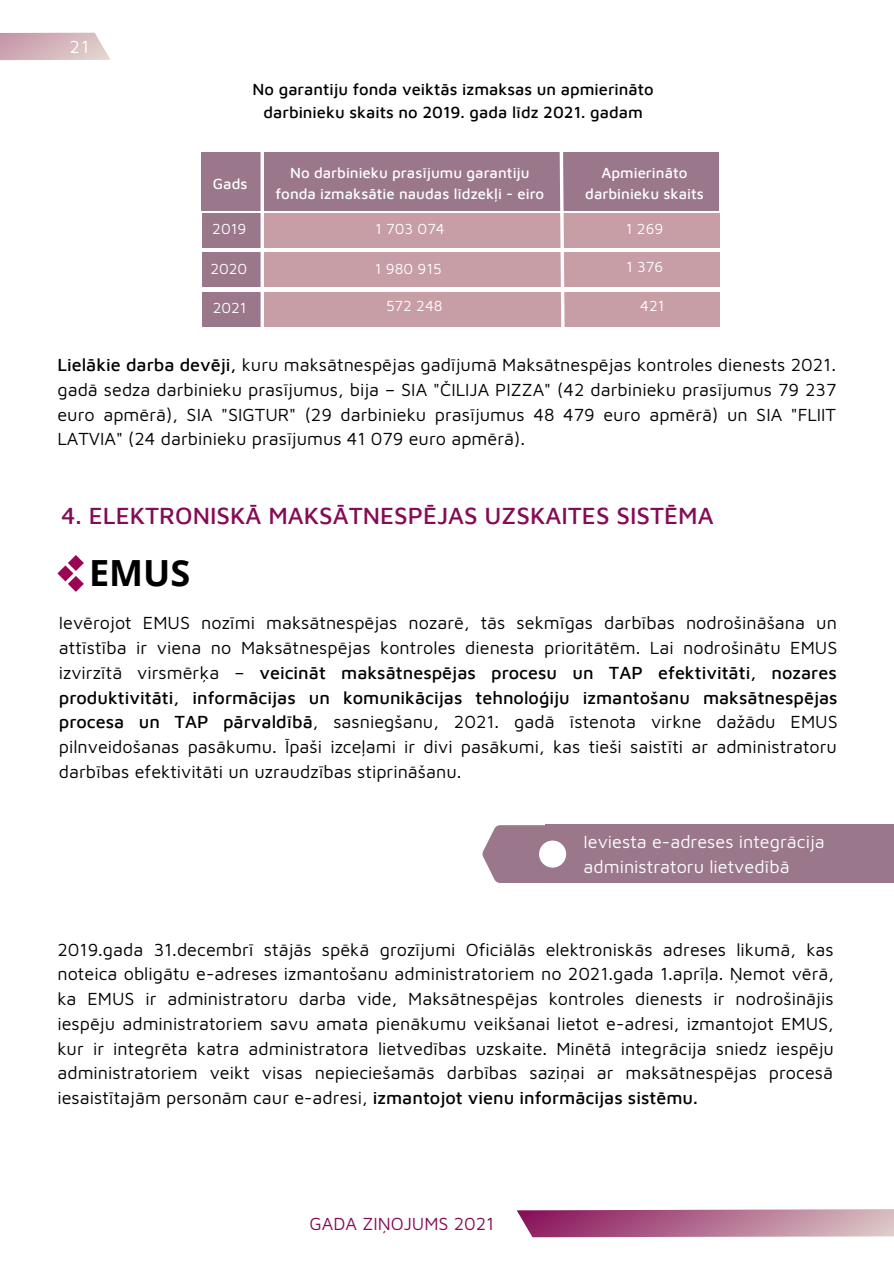
<style>
.page{position:relative;width:894px;height:1264px;background:#fff}
.page>*{position:absolute;margin:0;border:0;box-sizing:border-box;transform-origin:0 0}
.t1{font:700 36px "Open Sans";color:#000}
.t2{font:500 24px "Maven Pro";color:#850b56}
.t3{font:18px/24.8px "Maven Pro";color:#000;text-align:justify}
.t4{font:18px/24.8px "Maven Pro";color:#fff}
.t5{font:18px "Maven Pro";color:#850b56}
.t6{font:500 16.5px/22.5px "Maven Pro";color:#000;text-align:center}
.t7{font:500 15px/20.2px "Maven Pro";color:#fff;text-align:center}
.t8{font:15px "Maven Pro";color:#fff}
.s1{font-weight:500}
</style>
<div class="page">
<svg style="left:0;top:32px;width:110px;height:29px;background:#d8bdc2"></svg>
<svg style="left:517px;top:1209px;width:376px;height:29px;background:#b97a9a"></svg>
<div style="left:202px;top:152px;width:517px;height:58px;background:#9a778a"></div>
<div style="left:262px;top:213px;width:457px;height:35px;background:#c79da6"></div>
<div style="left:262px;top:252px;width:457px;height:35px;background:#c79da6"></div>
<div style="left:264px;top:291px;width:455px;height:35px;background:#c79da6"></div>
<div style="left:202px;top:213px;width:61px;height:35px;background:#9a778a"></div>
<div style="left:202px;top:292px;width:61px;height:35px;background:#9a778a"></div>
<div style="left:202px;top:252px;width:61px;height:35px;background:#9a778a"></div>
<svg style="left:260px;top:152px;width:4px;height:175px"></svg>
<svg style="left:557px;top:152px;width:9px;height:175px"></svg>
<svg style="left:57px;top:555px;width:27px;height:37px"></svg>
<div style="left:545px;top:824px;width:348px;height:59px;background:#9a778a"></div>
<svg style="left:482px;top:825px;width:71px;height:58px"></svg>
<div style="left:539px;top:840px;width:27px;height:27px;background:#fff;border-radius:50%"></div>
<p class="t4" style="left:69px;top:34px;width:21px">21</p>
<p class="t6" style="left:252px;top:78px;width:402px">No garantiju fonda veiktās izmaksas un apmierināto darbinieku skaits no 2019. gada līdz 2021. gadam</p>
<p class="t7" style="left:213px;top:173px;width:36px">Gads</p>
<p class="t8" style="left:212px;top:219px;width:35px">2019</p>
<p class="t8" style="left:210px;top:259px;width:38px">2020</p>
<p class="t8" style="left:213px;top:298px;width:35px">2021</p>
<p class="t7" style="left:275px;top:163px;width:270px">No darbinieku prasījumu garantiju fonda izmaksātie naudas līdzekļi - eiro</p>
<p class="t7" style="left:585px;top:163px;width:120px">Apmierināto darbinieku skaits</p>
<p class="t8" style="left:375px;top:219px;width:71px">1 703 074</p>
<p class="t8" style="left:374px;top:259px;width:68px">1 980 915</p>
<p class="t8" style="left:386px;top:296px;width:58px">572 248</p>
<p class="t8" style="left:625px;top:219px;width:39px">1 269</p>
<p class="t8" style="left:626px;top:257px;width:39px">1 376</p>
<p class="t8" style="left:640px;top:296px;width:26px">421</p>
<p class="t3" style="left:57px;top:352px;width:780px"><span class="s1">Lielākie darba devēji,</span> kuru maksātnespējas gadījumā Maksātnespējas kontroles dienests 2021. gadā sedza darbinieku prasījumus, bija – SIA "ČILIJA PIZZA" (42 darbinieku prasījumus 79 237 euro apmērā), SIA "SIGTUR" (29 darbinieku prasījumus 48 479 euro apmērā) un SIA "FLIIT LATVIA" (24 darbinieku prasījumus 41 079 euro apmērā).</p>
<h2 class="t2" style="left:61px;top:501px;width:653px">4. ELEKTRONISKĀ MAKSĀTNESPĒJAS UZSKAITES SISTĒMA</h2>
<h1 class="t1" style="left:89px;top:548px;width:103px">EMUS</h1>
<p class="t3" style="left:59px;top:610px;width:780px">Ievērojot EMUS nozīmi maksātnespējas nozarē, tās sekmīgas darbības nodrošināšana un attīstība ir viena no Maksātnespējas kontroles dienesta prioritātēm. Lai nodrošinātu EMUS izvirzītā virsmērķa – <span class="s1">veicināt maksātnespējas procesu un TAP efektivitāti, nozares produktivitāti, informācijas un komunikācijas tehnoloģiju izmantošanu maksātnespējas procesa un TAP pārvaldībā</span>, sasniegšanu, 2021. gadā īstenota virkne dažādu EMUS pilnveidošanas pasākumu. Īpaši izceļami ir divi pasākumi, kas tieši saistīti ar administratoru darbības efektivitāti un uzraudzības stiprināšanu.</p>
<p class="t4" style="left:583px;top:829px;width:243px">Ieviesta e-adreses integrācija administratoru lietvedībā</p>
<p class="t3" style="left:57px;top:936px;width:778px">2019.gada 31.decembrī stājās spēkā grozījumi Oficiālās elektroniskās adreses likumā, kas noteica obligātu e-adreses izmantošanu administratoriem no 2021.gada 1.aprīļa. Ņemot vērā, ka EMUS ir administratoru darba vide, Maksātnespējas kontroles dienests ir nodrošinājis iespēju administratoriem savu amata pienākumu veikšanai lietot e-adresi, izmantojot EMUS, kur ir integrēta katra administratora lietvedības uzskaite. Minētā integrācija sniedz iespēju administratoriem veikt visas nepieciešamās darbības saziņai ar maksātnespējas procesā iesaistītajām personām caur e-adresi, <span class="s1">izmantojot vienu informācijas sistēmu.</span></p>
<p class="t5" style="left:309px;top:1212px;width:186px">GADA ZIŅOJUMS 2021</p>
</div>
